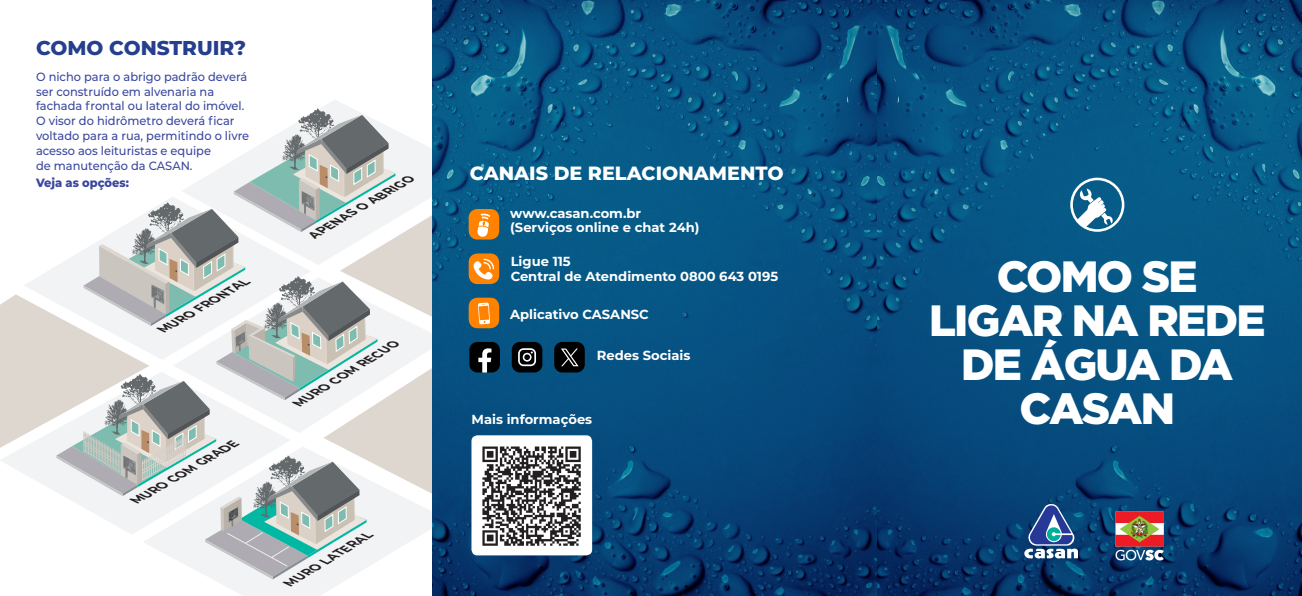
<style>
.page{position:relative;width:1302px;height:596px;background:#fff}
.page>*{position:absolute;margin:0;border:0;box-sizing:border-box;transform-origin:0 0}
.t1{font:900 43.7px/43.9px "Gotham";letter-spacing:-.04em;color:#fff;text-align:center}
.t2{font:800 20px "Montserrat";color:#253f8e}
.t3{font:800 19.1px "Montserrat";color:#fff}
.t4{font:700 13.1px/14.8px "Montserrat";color:#fff}
.t5{font:500 12px/14.8px "Montserrat";color:#3a479e;scale:.95 1}
.t6{font:800 12px "Montserrat";color:#3a479e;scale:.95 1}
.t7{font:italic 700 11.5px "Montserrat";color:#231f20}
</style>
<div class="page">
<svg style="left:213px;top:504px;width:219px;height:91px"></svg>
<svg style="left:395px;top:342px;width:37px;height:162px;fill:#ded7d0"></svg>
<svg style="left:395px;top:265px;width:37px;height:73px;fill:#ded7d0"></svg>
<svg style="left:322px;top:100px;width:110px;height:165px"></svg>
<img style="left:432px;top:0;width:869px;height:595px">
<img style="left:1115px;top:510px;width:48px;height:50px">
<svg style="left:1024px;top:503px;width:53px;height:55px;background:#486e9f"></svg>
<div style="left:468px;top:209px;width:31px;height:30px;background:#ff8200;border-radius:9px"></div>
<svg style="left:477px;top:213px;width:13px;height:24px"></svg>
<div style="left:468px;top:253px;width:31px;height:31px;background:#ff8200;border-radius:9px"></div>
<svg style="left:473px;top:258px;width:21px;height:21px"></svg>
<div style="left:468px;top:297px;width:31px;height:31px;background:#ff8200;border-radius:9px"></div>
<svg style="left:478px;top:302px;width:12px;height:22px"></svg>
<div style="left:511px;top:341px;width:31px;height:31px;background:#000;border-radius:8px"></div>
<svg style="left:518px;top:348px;width:18px;height:18px"></svg>
<svg style="left:469px;top:341px;width:31px;height:31px"></svg>
<div style="left:554px;top:341px;width:30px;height:31px;background:#000;border-radius:8px"></div>
<svg style="left:545px;top:348px;width:48px;height:18px"></svg>
<svg style="left:1076px;top:188px;width:36px;height:40px"></svg>
<div style="left:1070px;top:177px;width:54px;height:55px;border:3px solid #fff;border-radius:50%"></div>
<div style="left:471px;top:435px;width:121px;height:120px;background:#fff;border-radius:6px"></div>
<img style="left:482px;top:446px;width:99px;height:100px">
<svg style="left:0;top:108px;width:395px;height:471px"></svg>
<p class="t2" style="left:36px;top:34px;width:212px">COMO CONSTRUIR?</p>
<p class="t5" style="left:36px;top:68px;width:226px">O nicho para o abrigo padrão deverá ser construído em alvenaria na fachada frontal ou lateral do imóvel.<br>O visor do hidrômetro deverá ficar voltado para a rua, permitindo o livre</p>
<p class="t5" style="left:36px;top:143px;width:186px">acesso aos leituristas e equipe</p>
<p class="t5" style="left:36px;top:157px;width:166px">de manutenção da CASAN.</p>
<p class="t6" style="left:36px;top:173px;width:99px">Veja as opções:</p>
<p class="t7" style="left:158px;top:322px;width:102px;rotate:-30deg">MURO FRONTAL</p>
<p class="t7" style="left:131px;top:493px;width:121px;rotate:-30deg">MURO COM GRADE</p>
<p class="t7" style="left:308px;top:227px;width:119px;rotate:-30deg">APENAS O ABRIGO</p>
<p class="t7" style="left:293px;top:396px;width:121px;rotate:-32deg">MURO COM RECUO</p>
<p class="t7" style="left:284px;top:575px;width:100px;rotate:-31deg">MURO LATERAL</p>
<p class="t3" style="left:470px;top:159px;width:315px">CANAIS DE RELACIONAMENTO</p>
<p class="t4" style="left:510px;top:205px;width:132px">www.casan.com.br</p>
<p class="t4" style="left:510px;top:219px;width:191px">(Serviços online e chat 24h)</p>
<p class="t4" style="left:510px;top:253px;width:269px">Ligue 115<br>Central de Atendimento 0800 643 0195</p>
<p class="t4" style="left:510px;top:306px;width:140px">Aplicativo CASANSC</p>
<p class="t4" style="left:597px;top:346px;width:95px">Redes Sociais</p>
<p class="t4" style="left:471px;top:411px;width:122px">Mais informações</p>
<p class="t1" style="left:928px;top:254px;width:338px">COMO SE<br>LIGAR NA REDE<br>DE ÁGUA DA<br>CASAN</p>
</div>
